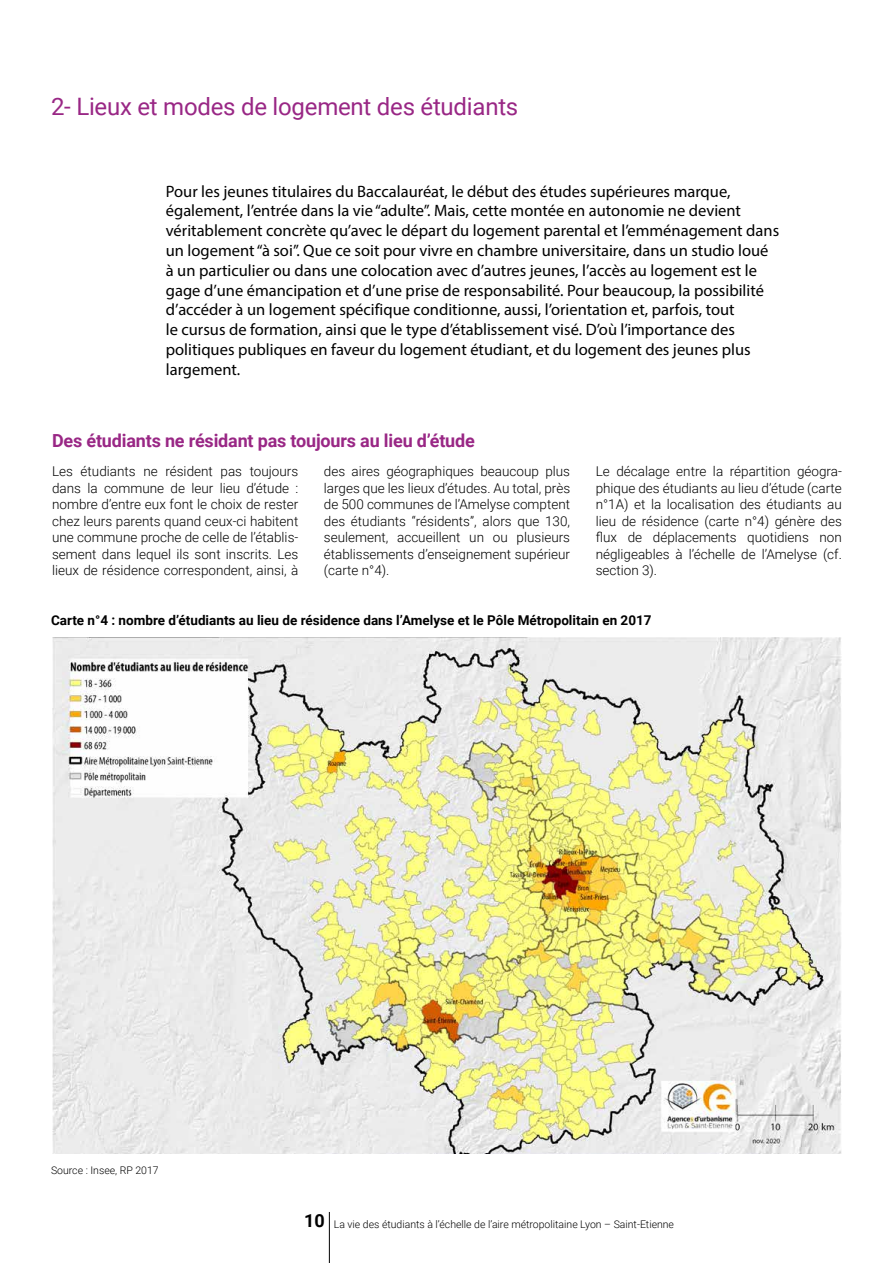
<style>
.page{position:relative;width:893px;height:1263px;background:#fff}
.page>*{position:absolute;margin:0;border:0;box-sizing:border-box;transform-origin:0 0}
.t1{font:24px "Roboto";letter-spacing:-.01em;color:#992785}
.t2{font:700 18px "Roboto";letter-spacing:-.01em;color:#992785}
.t3{font:16.5px/19.8px "Myriad Pro";color:#000}
.t4{font:300 13.5px/16.5px "Roboto";color:#000;text-align:justify}
.t5{font:700 13.5px "Roboto";color:#000}
.t6{font:300 10.5px "Roboto";color:#000}
.s1{font-weight:700;font-size:18px}
</style>
<div class="page">
<hr style="left:329px;top:1212px;width:1px;height:51px;background:#000">
<img style="left:52px;top:638px;width:790px;height:515px">
<h1 class="t1" style="left:51px;top:89px;width:469px">2- Lieux et modes de logement des étudiants</h1>
<p class="t3" style="left:166px;top:181px;width:615px">Pour les jeunes titulaires du Baccalauréat, le début des études supérieures marque, également, l’entrée dans la vie “adulte”. Mais, cette montée en autonomie ne devient véritablement concrète qu’avec le départ du logement parental et l’emménagement dans un logement “à soi”. Que ce soit pour vivre en chambre universitaire, dans un studio loué à un particulier ou dans une colocation avec d’autres jeunes, l’accès au logement est le gage d’une émancipation et d’une prise de responsabilité. Pour beaucoup, la possibilité d’accéder à un logement spécifique conditionne, aussi, l’orientation et, parfois, tout<br>le cursus de formation, ainsi que le type d’établissement visé. D’où l’importance des politiques publiques en faveur du logement étudiant, et du logement des jeunes plus largement.</p>
<h2 class="t2" style="left:52px;top:428px;width:424px">Des étudiants ne résidant pas toujours au lieu d’étude</h2>
<p class="t4" style="left:52px;top:463px;width:248px">Les étudiants ne résident pas toujours dans la commune de leur lieu d’étude : nombre d’entre eux font le choix de rester chez leurs parents quand ceux-ci habitent une commune proche de celle de l’établis&shy;sement dans lequel ils sont inscrits. Les lieux de résidence correspondent, ainsi, à</p>
<p class="t4" style="left:324px;top:463px;width:248px">des aires géographiques beaucoup plus larges que les lieux d’études. Au total, près de 500 communes de l’Amelyse comptent des étudiants “résidents”, alors que 130, seulement, accueillent un ou plusieurs établissements d’enseignement supérieur (carte n°4).</p>
<p class="t4" style="left:596px;top:463px;width:248px">Le décalage entre la répartition géogra&shy;phique des étudiants au lieu d’étude (carte n°1A) et la localisation des étudiants au lieu de résidence (carte n°4) génère des flux de déplacements quotidiens non négligeables à l’échelle de l’Amelyse (cf. section 3).</p>
<p class="t5" style="left:51px;top:610px;width:602px">Carte n°4 : nombre d’étudiants au lieu de résidence dans l’Amelyse et le Pôle Métropolitain en 2017</p>
<p class="t6" style="left:51px;top:1162px;width:109px">Source : Insee, RP 2017</p>
<p class="t6" style="left:304px;top:1216px;width:371px"><span class="s1">10</span> La vie des étudiants à l’échelle de l’aire métropolitaine Lyon – Saint-Etienne</p>
</div>
